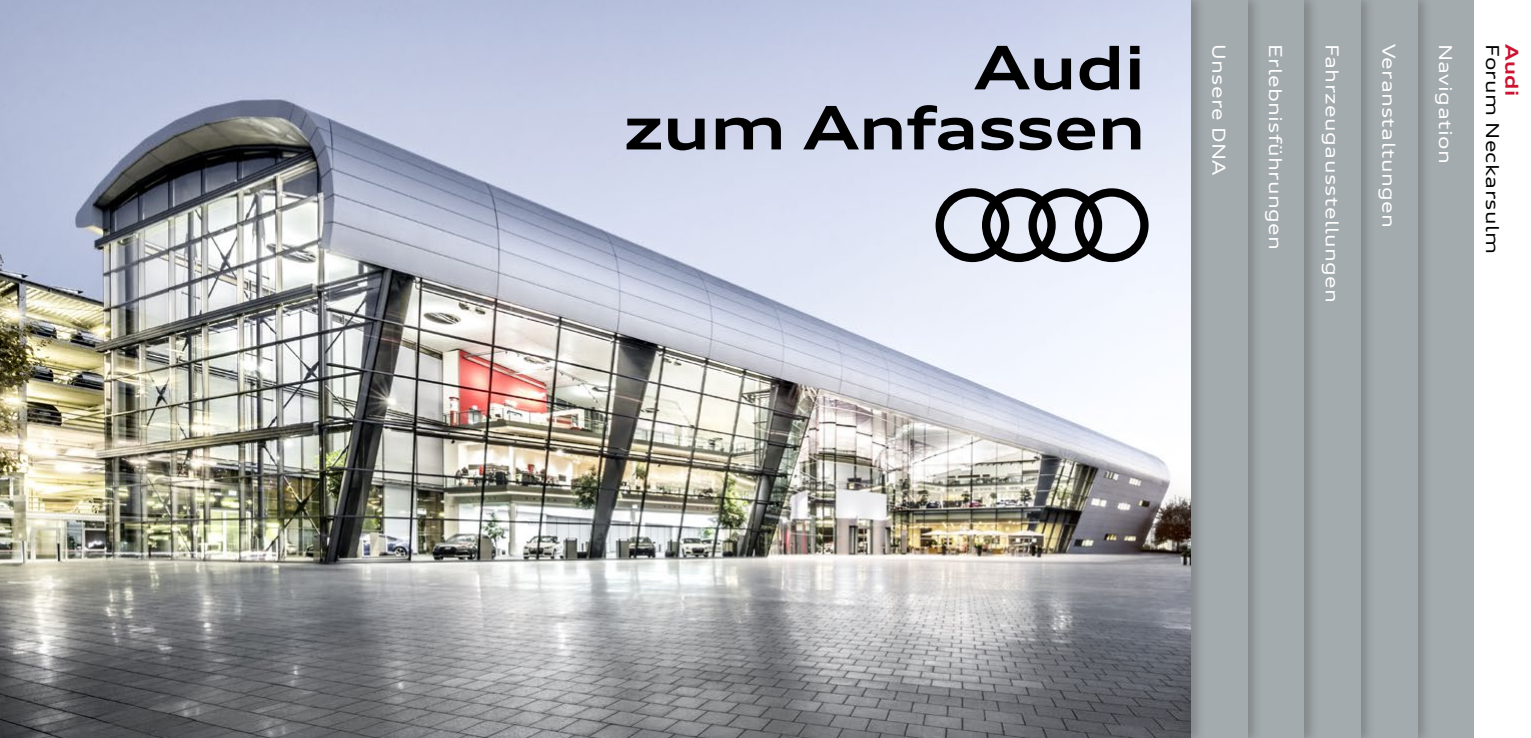
<style>
.page{position:relative;width:1531px;height:738px;background:#fff}
.page>*{position:absolute;margin:0;border:0;box-sizing:border-box;transform-origin:0 0}
.t1{font:700 expanded 60px/60px "Audi Type";letter-spacing:-.01em;color:#000;text-align:right}
.t2{font:expanded 17.8px "Audi Type";letter-spacing:.02em;color:#fff}
.t3{font:expanded 17.8px "Audi Type";letter-spacing:.02em;color:#000}
.t4{font:700 expanded 17.8px "Audi Type";color:#cd1331}
</style>
<div class="page">
<div style="left:1417px;top:0;width:57px;height:737px;background:#a4abae"></div>
<div style="left:1357px;top:0;width:75px;height:737px;background:#231f20;opacity:.25"></div>
<div style="left:1361px;top:0;width:56px;height:737px;background:#a4abae"></div>
<div style="left:1300px;top:0;width:76px;height:737px;background:#231f20;opacity:.25"></div>
<div style="left:1304px;top:0;width:57px;height:737px;background:#a4abae"></div>
<div style="left:1244px;top:0;width:75px;height:737px;background:#231f20;opacity:.25"></div>
<div style="left:1247px;top:0;width:57px;height:737px;background:#a4abae"></div>
<div style="left:1187px;top:0;width:75px;height:737px;background:#231f20;opacity:.25"></div>
<svg style="left:1191px;top:0;width:56px;height:737px;background:#a0a6a9"></svg>
<img style="left:0;top:0;width:1191px;height:737px">
<svg style="left:935px;top:188px;width:213px;height:74px;background:#898c94"></svg>
<h1 class="t1" style="left:624px;top:37px;width:523px">Audi<br>zum Anfassen</h1>
<p class="t2" style="left:1230px;top:44px;width:133px;rotate:90deg">Unsere DNA</p>
<p class="t2" style="left:1286px;top:44px;width:207px;rotate:90deg">Erlebnisführungen</p>
<p class="t2" style="left:1343px;top:44px;width:260px;rotate:90deg">Fahrzeugausstellungen</p>
<p class="t2" style="left:1400px;top:44px;width:185px;rotate:90deg">Veranstaltungen</p>
<p class="t2" style="left:1456px;top:44px;width:121px;rotate:90deg">Navigation</p>
<p class="t3" style="left:1503px;top:44px;width:212px;rotate:90deg">Forum Neckarsulm</p>
<p class="t4" style="left:1523px;top:44px;width:54px;rotate:90deg">Audi</p>
</div>
